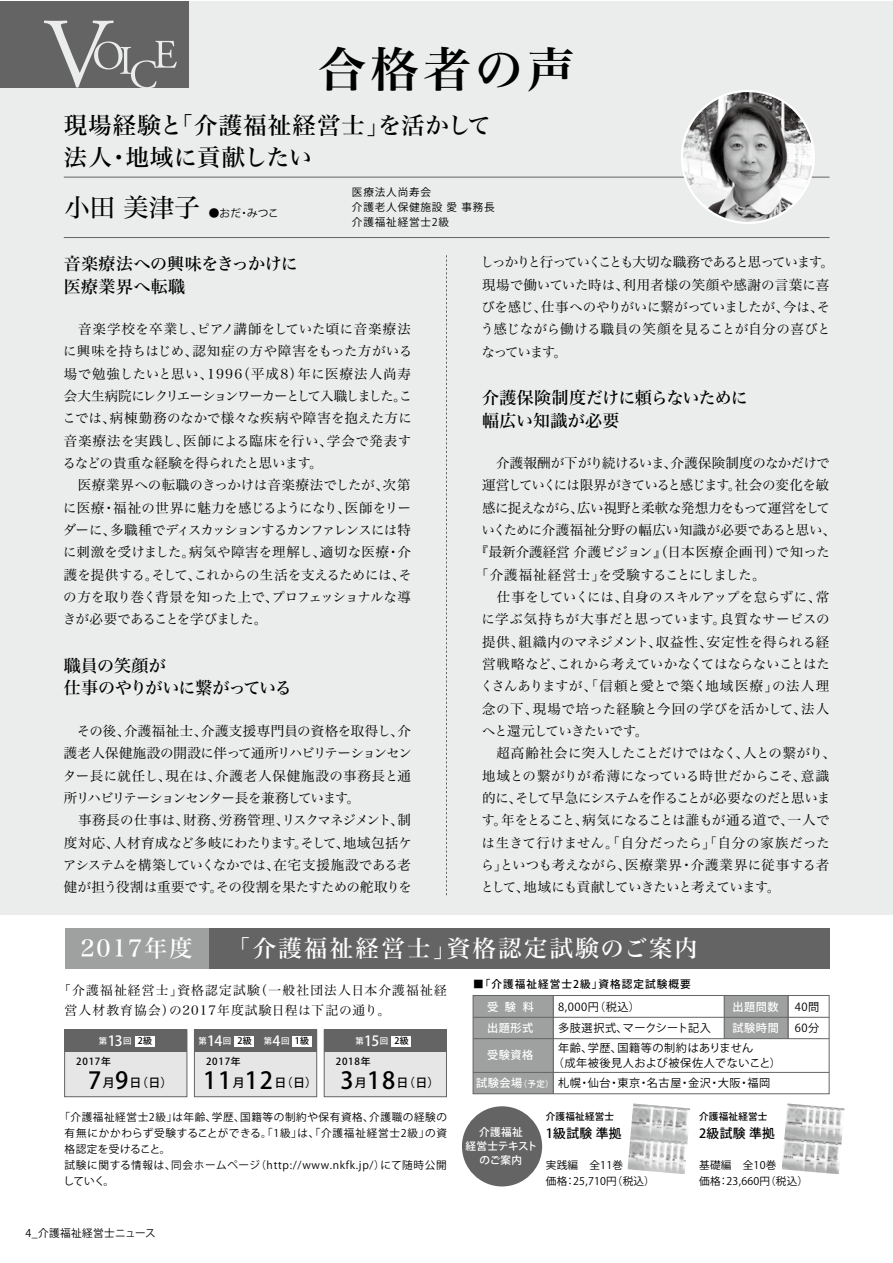
<style>
.page{position:relative;width:893px;height:1263px;background:#fff}
.page>*{position:absolute;margin:0;border:0;box-sizing:border-box;transform-origin:0 0}
.t1{font:47.85px "Hira Min Std N W6";letter-spacing:.09em;color:#000}
.t2{font:25.5px "Hira Min Std N W4";color:#000}
.t3{font:23.4px/32px "Hira Min Std N W5";letter-spacing:.05em;color:#000}
.t4{font:23.4px "Hira Min Std N W5";letter-spacing:.1em;color:#fff}
.t5{font:16.95px/22.4px "Hira Min Std N W5";letter-spacing:-.005em;color:#000}
.t6{font:16.95px/22.4px "Hira Min Std N W5";letter-spacing:.025em;color:#000}
.t7{font:13.5px/22.4px "Hira Min Std N W3";letter-spacing:-.01em;color:#000}
.t8{font:13.5px "Hira Min Std N W3";letter-spacing:-.075em;color:#000}
.t9{font:13.5px "Hira Min Std N W3";letter-spacing:.025em;color:#000}
.t10{font:13.5px "Hira Min Std N W3";letter-spacing:-.05em;color:#000}
.t11{font:13.5px "Hira Min Std N W3";letter-spacing:.035em;color:#000}
.t12{font:13.5px "Hira Min Std N W3";letter-spacing:-.055em;color:#000}
.t13{font:13.5px "Hira Min Std N W3";letter-spacing:.01em;color:#000}
.t14{font:12.75px/20.2px "Hira Min Std N W3";letter-spacing:.09em;color:#000}
.t15{font:500 12.75px "Koz Go Pro";letter-spacing:.025em;color:#000}
.t16{font:500 12px "Koz Go Pro";color:#000}
.t17{font:11.1px/14.9px "Koz Go Pro";letter-spacing:.05em;color:#000}
.t18{font:500 11.1px "Koz Go Pro";letter-spacing:.05em;color:#fff}
.t19{font:10.65px/15.9px "Koz Go Pro";letter-spacing:.055em;color:#000}
.t20{font:10.65px/15.9px "Koz Go Pro";letter-spacing:.025em;color:#000}
.t21{font:10.65px/14.9px "Koz Go Pro";letter-spacing:.075em;color:#000}
.t22{font:500 10.65px "Koz Go Pro";letter-spacing:.1em;color:#000}
.t23{font:10.65px "Koz Go Pro";letter-spacing:.035em;color:#000}
.t24{font:500 10.65px/13.8px "Koz Go Pro";letter-spacing:-.005em;color:#fff;text-align:center}
.t25{font:500 10.65px "Koz Go Pro";letter-spacing:.03em;color:#fff}
.t26{font:500 9.75px "Koz Go Pro";letter-spacing:.075em;color:#000}
.t27{font:500 9.6px "Koz Go Pro";letter-spacing:.025em;color:#000}
.t28{font:500 8.4px "Koz Go Pro";color:#fff}
.s1{font-size:14.1px}
.s2{font-size:9px;color:#000}
.s3{font-size:23.55px}
.s4{font-weight:500;color:#fff}
.s5{font-weight:500;font-size:8.55px;color:#fff}
</style>
<div class="page">
<div style="left:0;top:1px;width:892px;height:913px;background:#ebecec"></div>
<div style="left:473px;top:995px;width:80px;height:99px;background:#9fa0a0"></div>
<div style="left:724px;top:995px;width:64px;height:44px;background:#9fa0a0"></div>
<hr style="left:64px;top:177px;width:765px;height:1px;background:#656464">
<hr style="left:64px;top:237px;width:765px;height:1px;background:#656464">
<svg style="left:446px;top:255px;width:1px;height:641px"></svg>
<hr style="left:473px;top:1017px;width:356px;height:1px;background:#656464">
<hr style="left:473px;top:1038px;width:356px;height:1px;background:#656464">
<hr style="left:473px;top:1072px;width:356px;height:1px;background:#656464">
<hr style="left:553px;top:995px;width:1px;height:99px;background:#656464">
<hr style="left:724px;top:995px;width:1px;height:44px;background:#656464">
<hr style="left:788px;top:995px;width:1px;height:44px;background:#656464">
<div style="left:473px;top:995px;width:356px;height:99px;border:1px solid #656464"></div>
<div style="left:65px;top:1030px;width:122px;height:67px;background:#e6e6e6"></div>
<div style="left:194px;top:1030px;width:123px;height:67px;background:#e6e6e6"></div>
<div style="left:324px;top:1030px;width:122px;height:67px;background:#e6e6e6"></div>
<div style="left:64px;top:1030px;width:123px;height:67px;border:1px solid #656464"></div>
<div style="left:194px;top:1030px;width:123px;height:67px;border:1px solid #656464"></div>
<div style="left:324px;top:1030px;width:123px;height:67px;border:1px solid #656464"></div>
<div style="left:65px;top:929px;width:764px;height:40px;background:#656464"></div>
<div style="left:65px;top:929px;width:144px;height:40px;background:#9fa0a0"></div>
<div style="left:0;top:1px;width:189px;height:86px;background:#656464"></div>
<svg style="left:44px;top:21px;width:133px;height:67px"></svg>
<div style="left:462px;top:1106px;width:80px;height:80px;background:#656464;border-radius:50%"></div>
<img style="left:782px;top:1103px;width:62px;height:71px">
<img style="left:628px;top:1103px;width:62px;height:71px">
<div style="left:65px;top:1030px;width:122px;height:22px;background:#656464"></div>
<div style="left:194px;top:1030px;width:123px;height:22px;background:#656464"></div>
<div style="left:324px;top:1030px;width:122px;height:22px;background:#656464"></div>
<div style="left:235px;top:1035px;width:19px;height:11px;background:#fff"></div>
<div style="left:392px;top:1035px;width:19px;height:11px;background:#fff"></div>
<div style="left:135px;top:1035px;width:19px;height:11px;background:#fff"></div>
<div style="left:292px;top:1035px;width:19px;height:11px;background:#fff"></div>
<img style="left:682px;top:93px;width:132px;height:128px">
<h1 class="t1" style="left:318px;top:35px;width:258px">合格者の声</h1>
<h3 class="t3" style="left:64px;top:109px;width:429px">現場経験と「介護福祉経営士」を活かして法人・地域に貢献したい</h3>
<p class="t21" style="left:352px;top:185px;width:144px">医療法人尚寿会<br>介護老人保健施設 愛 事務長介護福祉経営士2級</p>
<h2 class="t2" style="left:65px;top:190px;width:137px">小田 美津子</h2>
<p class="t6" style="left:64px;top:253px;width:236px">音楽療法への興味をきっかけに医療業界へ転職</p>
<p class="t7" style="left:63px;top:318px;width:351px;text-indent:15px">音楽学校を卒業し、ピアノ講師をしていた頃に音楽療法に興味を持ちはじめ、認知症の方や障害をもった方がいる場で勉強したいと思い、1996（平成8）年に医療法人尚寿会大生病院にレクリエーションワーカーとして入職しました。ここでは、病棟勤務のなかで様々な疾病や障害を抱えた方に音楽療法を実践し、医師による臨床を行い、学会で発表するなどの貴重な経験を得られたと思います。<br>　医療業界への転職のきっかけは音楽療法でしたが、次第に医療・福祉の世界に魅力を感じるようになり、医師をリーダーに、多職種でディスカッションするカンファレンスには特に刺激を受けました。病気や障害を理解し、適切な医療・介護を提供する。そして、これからの生活を支えるためには、その方を取り巻く背景を知った上で、プロフェッショナルな導きが必要であることを学びました。</p>
<p class="t5" style="left:64px;top:654px;width:230px">職員の笑顔が<br>仕事のやりがいに繋がっている</p>
<p class="t7" style="left:63px;top:719px;width:351px">　その後、介護福祉士、介護支援専門員の資格を取得し、介護老人保健施設の開設に伴って通所リハビリテーションセンター長に就任し、現在は、介護老人保健施設の事務長と通所リハビリテーションセンター長を兼務しています。<br>　事務長の仕事は、財務、労務管理、リスクマネジメント、制度対応、人材育成など多岐にわたります。そして、地域包括ケアシステムを構築していくなかでは、在宅支援施設である老健が担う役割は重要です。その役割を果たすための舵取りを</p>
<p class="t19" style="left:209px;top:206px;width:71px">●おだ・みつこ</p>
<p class="t7" style="left:480px;top:251px;width:355px">しっかりと行っていくことも大切な職務であると思っています。現場で働いていた時は、利用者様の笑顔や感謝の言葉に喜びを感じ、仕事へのやりがいに繋がっていましたが、今は、そう感じながら働ける職員の笑顔を見ることが自分の喜びとなっています。</p>
<p class="t5" style="left:482px;top:387px;width:267px">介護保険制度だけに頼らないために幅広い知識が必要</p>
<p class="t7" style="left:496px;top:451px;width:335px">介護報酬が下がり続けるいま、介護保険制度のなかだけで</p>
<p class="t8" style="left:482px;top:476px;width:349px">運営していくには限界がきていると感じます。社会の変化を敏</p>
<p class="t10" style="left:482px;top:498px;width:350px">感に捉えながら、広い視野と柔軟な発想力をもって運営をして</p>
<p class="t7" style="left:481px;top:518px;width:356px">いくために介護福祉分野の幅広い知識が必要であると思い、</p>
<p class="t7" style="left:475px;top:541px;width:356px">『最新介護経営 介護ビジョン』（日本医療企画刊）で知った</p>
<p class="t13" style="left:475px;top:565px;width:292px">「介護福祉経営士」を受験することにしました。</p>
<p class="t7" style="left:482px;top:585px;width:349px">　仕事をしていくには、自身のスキルアップを怠らずに、常</p>
<p class="t9" style="left:481px;top:610px;width:350px">に学ぶ気持ちが大事だと思っています。良質なサービスの</p>
<p class="t7" style="left:482px;top:630px;width:349px">提供、組織内のマネジメント、収益性、安定性を得られる経</p>
<p class="t7" style="left:482px;top:652px;width:350px">営戦略など、これから考えていかなくてはならないことはた</p>
<p class="t7" style="left:480px;top:675px;width:351px">くさんありますが、「信頼と愛とで築く地域医療」の法人理</p>
<p class="t11" style="left:482px;top:699px;width:349px">念の下、現場で培った経験と今回の学びを活かして、法人</p>
<p class="t10" style="left:482px;top:721px;width:168px">へと還元していきたいです。</p>
<p class="t7" style="left:482px;top:742px;width:355px">　超高齢社会に突入したことだけではなく、人との繋がり、</p>
<p class="t7" style="left:482px;top:764px;width:349px">地域との繋がりが希薄になっている時世だからこそ、意識</p>
<p class="t8" style="left:482px;top:788px;width:350px">的に、そして早急にシステムを作ることが必要なのだと思いま</p>
<p class="t7" style="left:481px;top:809px;width:350px">す。年をとること、病気になることは誰もが通る道で、一人で</p>
<p class="t9" style="left:481px;top:833px;width:350px">は生きて行けません。「自分だったら」「自分の家族だった</p>
<p class="t7" style="left:481px;top:853px;width:350px">ら」といつも考えながら、医療業界・介護業界に従事する者</p>
<p class="t12" style="left:480px;top:878px;width:301px">として、地域にも貢献していきたいと考えています。</p>
<h3 class="t4" style="left:81px;top:931px;width:114px">2017年度</h3>
<h3 class="t4" style="left:227px;top:931px;width:472px">「介護福祉経営士」資格認定試験のご案内</h3>
<p class="t14" style="left:65px;top:980px;width:384px;text-indent:-6px">「介護福祉経営士」資格認定試験（一般社団法人日本介護福祉経営人材教育協会）の2017年度試験日程は下記の通り。</p>
<p class="t28" style="left:99px;top:1036px;width:55px">第<span class="s1">13</span>回 <span class="s2">2級</span></p>
<p class="t28" style="left:199px;top:1036px;width:55px">第<span class="s1">14</span>回 <span class="s2">2級</span></p>
<p class="t28" style="left:264px;top:1036px;width:47px">第<span class="s1">4</span>回 <span class="s2">1級</span></p>
<p class="t28" style="left:356px;top:1036px;width:55px">第<span class="s1">15</span>回 <span class="s2">2級</span></p>
<p class="t26" style="left:336px;top:1055px;width:36px">2018年</p>
<p class="t16" style="left:340px;top:1075px;width:101px"><span class="s3">3</span>月<span class="s3">18</span>日（日）</p>
<p class="t19" style="left:64px;top:1109px;width:385px;text-indent:-4px">「介護福祉経営士2級」は年齢、学歴、国籍等の制約や保有資格、介護職の経験の有無にかかわらず受験することができる。「1級」は、「介護福祉経営士2級」の資格認定を受けること。<br>試験に関する情報は、同会ホームページ（http://www.nkfk.jp/）にて随時公開していく。</p>
<p class="t26" style="left:76px;top:1055px;width:36px">2017年</p>
<p class="t16" style="left:88px;top:1075px;width:86px"><span class="s3">7</span>月<span class="s3">9</span>日（日）</p>
<p class="t26" style="left:206px;top:1055px;width:36px">2017年</p>
<p class="t16" style="left:203px;top:1075px;width:116px"><span class="s3">11</span>月<span class="s3">12</span>日（日）</p>
<p class="t23" style="left:26px;top:1227px;width:132px">4_介護福祉経営士ニュース</p>
<p class="t22" style="left:473px;top:977px;width:219px">■「介護福祉経営士2級」資格認定試験概要</p>
<p class="t18" style="left:487px;top:999px;width:48px">受 験 料</p>
<p class="t17" style="left:558px;top:999px;width:83px">8,000円（税込）</p>
<p class="t18" style="left:732px;top:999px;width:48px">出題問数</p>
<p class="t17" style="left:795px;top:999px;width:26px">40問</p>
<p class="t18" style="left:487px;top:1021px;width:48px">出題形式</p>
<p class="t17" style="left:558px;top:1021px;width:154px">多肢選択式、マークシート記入</p>
<p class="t18" style="left:732px;top:1021px;width:48px">試験時間</p>
<p class="t17" style="left:795px;top:1021px;width:26px">60分</p>
<p class="t18" style="left:487px;top:1047px;width:48px">受験資格</p>
<p class="t17" style="left:553px;top:1041px;width:230px;text-indent:5px">年齢、学歴、国籍等の制約はありません<br>（成年被後見人および被保佐人でないこと）</p>
<p class="t17" style="left:476px;top:1076px;width:296px"><span class="s4">試験会場</span><span class="s5">（予定）</span>札幌・仙台・東京・名古屋・金沢・大阪・福岡</p>
<p class="t27" style="left:546px;top:1110px;width:70px">介護福祉経営士</p>
<p class="t15" style="left:546px;top:1125px;width:77px">1級試験 準拠</p>
<p class="t27" style="left:699px;top:1110px;width:70px">介護福祉経営士</p>
<p class="t25" style="left:479px;top:1125px;width:45px">介護福祉</p>
<p class="t15" style="left:699px;top:1125px;width:77px">2級試験 準拠</p>
<p class="t24" style="left:465px;top:1139px;width:74px">経営士テキストのご案内</p>
<p class="t20" style="left:699px;top:1157px;width:111px">基礎編　全10巻<br>価格：23,660円（税込）</p>
<p class="t20" style="left:546px;top:1157px;width:111px">実践編　全11巻<br>価格：25,710円（税込）</p>
</div>
